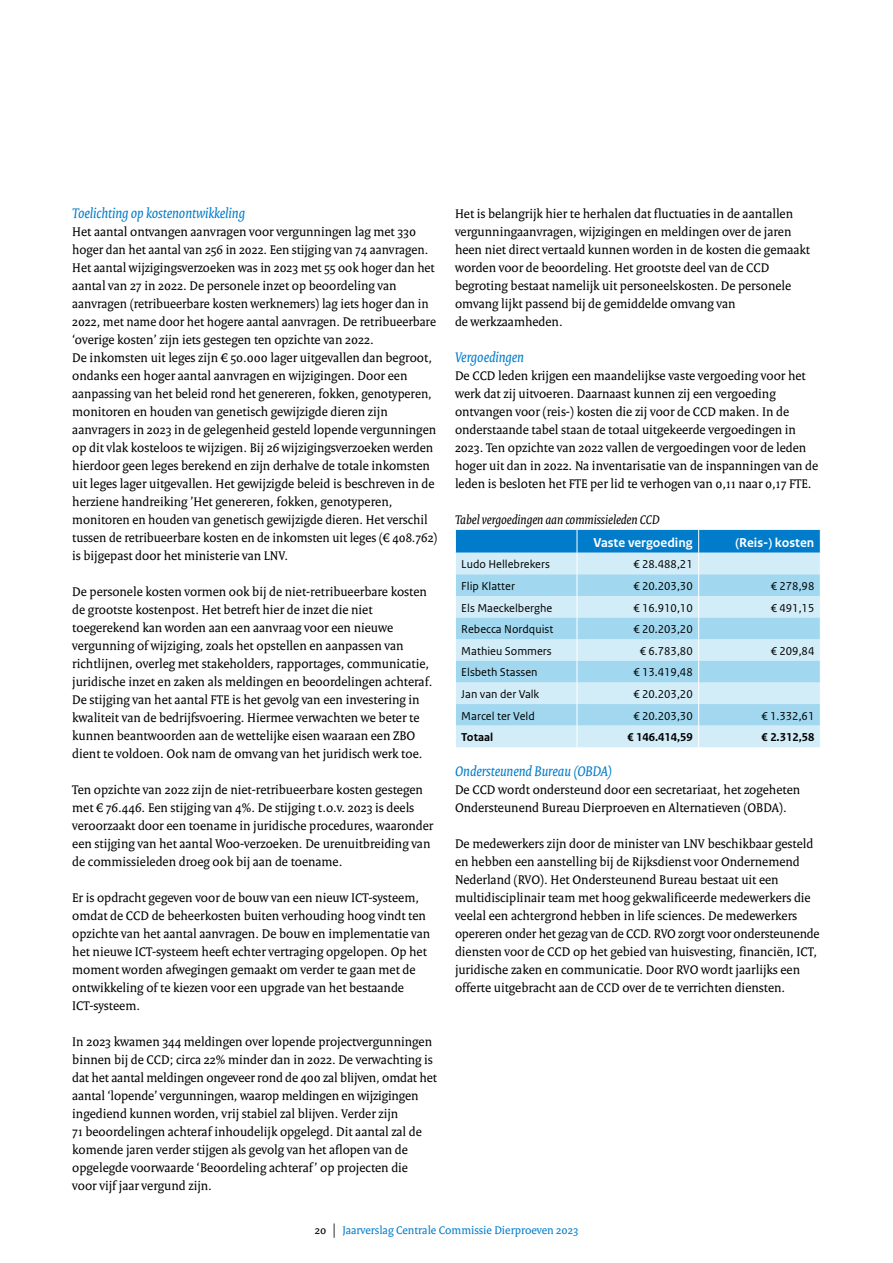
<style>
.page{position:relative;width:893px;height:1263px;background:#fff}
.page>*{position:absolute;margin:0;border:0;box-sizing:border-box;transform-origin:0 0}
.H3_04_RO_Paragraafkop_Serif{font:italic 15px "Rijksoverheid Serif";color:#007ccb}
.P_10_RO_Broodtekst_Serif{font:13.5px/18px "Rijksoverheid Serif";color:#000}
.P_10_RO_Broodtekst_Serif-2{font:italic 13.5px "Rijksoverheid Serif";color:#000}
.RO_Tabel_Kop{font:700 13.5px "Rijksoverheid Sans Text";color:#fff}
.RO_Tabel_Broodtekst{font:12px "Rijksoverheid Sans Text";color:#000}
.t1{font:12px "Rijksoverheid Serif";color:#007ccb}
.RO_Tabel_Broodtekst-2{font:700 12px "Rijksoverheid Sans Text";color:#000}
.s1{color:#000}
.s2{font-size:14.25px;color:#000}
</style>
<div class="page">
<svg style="left:455px;top:530px;width:366px;height:217px;background:#aad8ef"></svg>
<h3 class="H3_04_RO_Paragraafkop_Serif" style="left:72px;top:204px;width:174px">Toelichting op kostenontwikkeling</h3>
<p class="P_10_RO_Broodtekst_Serif" style="left:72px;top:222px;width:367px">Het aantal ontvangen aanvragen voor vergunningen lag met 330 hoger dan het aantal van 256 in 2022. Een stijging van 74 aanvragen.<br>Het aantal wijzigingsverzoeken was in 2023 met 55 ook hoger dan het aantal van 27 in 2022. De personele inzet op beoordeling van aanvragen (retribueerbare kosten werknemers) lag iets hoger dan in 2022, met name door het hogere aantal aanvragen. De retribueerbare ‘overige kosten’ zijn iets gestegen ten opzichte van 2022.<br>De inkomsten uit leges zijn € 50.000 lager uitgevallen dan begroot, ondanks een hoger aantal aanvragen en wijzigingen. Door een aanpassing van het beleid rond het genereren, fokken, genotyperen, monitoren en houden van genetisch gewijzigde dieren zijn aanvragers in 2023 in de gelegenheid gesteld lopende vergunningen op dit vlak kosteloos te wijzigen. Bij 26 wijzigingsverzoeken werden hierdoor geen leges berekend en zijn derhalve de totale inkomsten uit leges lager uitgevallen. Het gewijzigde beleid is beschreven in de herziene handreiking ’Het genereren, fokken, genotyperen, monitoren en houden van genetisch gewijzigde dieren. Het verschil tussen de retribueerbare kosten en de inkomsten uit leges (€ 408.762) is bijgepast door het ministerie van LNV.</p>
<p class="P_10_RO_Broodtekst_Serif" style="left:72px;top:582px;width:362px">De personele kosten vormen ook bij de niet-retribueerbare kosten de grootste kostenpost. Het betreft hier de inzet die niet toegerekend kan worden aan een aanvraag voor een nieuwe vergunning of wijziging, zoals het opstellen en aanpassen van richtlijnen, overleg met stakeholders, rapportages, communicatie, juridische inzet en zaken als meldingen en beoordelingen achteraf.<br>De stijging van het aantal FTE is het gevolg van een investering in kwaliteit van de bedrijfsvoering. Hiermee verwachten we beter te kunnen beantwoorden aan de wettelijke eisen waaraan een ZBO dient te voldoen. Ook nam de omvang van het juridisch werk toe.</p>
<p class="P_10_RO_Broodtekst_Serif" style="left:72px;top:780px;width:363px">Ten opzichte van 2022 zijn de niet-retribueerbare kosten gestegen met € 76.446. Een stijging van 4%. De stijging t.o.v. 2023 is deels veroorzaakt door een toename in juridische procedures, waaronder een stijging van het aantal Woo-verzoeken. De urenuitbreiding van de commissieleden droeg ook bij aan de toename.</p>
<p class="P_10_RO_Broodtekst_Serif" style="left:72px;top:888px;width:359px">Er is opdracht gegeven voor de bouw van een nieuw ICT-systeem, omdat de CCD de beheerkosten buiten verhouding hoog vindt ten opzichte van het aantal aanvragen. De bouw en implementatie van het nieuwe ICT-systeem heeft echter vertraging opgelopen. Op het moment worden afwegingen gemaakt om verder te gaan met de ontwikkeling of te kiezen voor een upgrade van het bestaande ICT-systeem.</p>
<p class="P_10_RO_Broodtekst_Serif" style="left:72px;top:1032px;width:366px">In 2023 kwamen 344 meldingen over lopende projectvergunningen binnen bij de CCD; circa 22% minder dan in 2022. De verwachting is dat het aantal meldingen ongeveer rond de 400 zal blijven, omdat het aantal ‘lopende’ vergunningen, waarop meldingen en wijzigingen ingediend kunnen worden, vrij stabiel zal blijven. Verder zijn<br>71 beoordelingen achteraf inhoudelijk opgelegd. Dit aantal zal de komende jaren verder stijgen als gevolg van het aflopen van de opgelegde voorwaarde ‘Beoordeling achteraf’ op projecten die<br>voor vijf jaar vergund zijn.</p>
<p class="P_10_RO_Broodtekst_Serif" style="left:455px;top:204px;width:357px">Het is belangrijk hier te herhalen dat fluctuaties in de aantallen vergunningaanvragen, wijzigingen en meldingen over de jaren heen niet direct vertaald kunnen worden in de kosten die gemaakt worden voor de beoordeling. Het grootste deel van de CCD begroting bestaat namelijk uit personeelskosten. De personele omvang lijkt passend bij de gemiddelde omvang van<br>de werkzaamheden.</p>
<h3 class="H3_04_RO_Paragraafkop_Serif" style="left:455px;top:348px;width:71px">Vergoedingen</h3>
<p class="P_10_RO_Broodtekst_Serif" style="left:455px;top:366px;width:365px">De CCD leden krijgen een maandelijkse vaste vergoeding voor het werk dat zij uitvoeren. Daarnaast kunnen zij een vergoeding ontvangen voor (reis-) kosten die zij voor de CCD maken. In de onderstaande tabel staan de totaal uitgekeerde vergoedingen in 2023. Ten opzichte van 2022 vallen de vergoedingen voor de leden hoger uit dan in 2022. Na inventarisatie van de inspanningen van de leden is besloten het FTE per lid te verhogen van 0,11 naar 0,17 FTE.</p>
<p class="P_10_RO_Broodtekst_Serif-2" style="left:455px;top:511px;width:206px">Tabel vergoedingen aan commissieleden CCD</p>
<p class="RO_Tabel_Kop" style="left:593px;top:535px;width:101px">Vaste vergoeding</p>
<p class="RO_Tabel_Kop" style="left:735px;top:535px;width:80px">(Reis-) kosten</p>
<p class="RO_Tabel_Broodtekst" style="left:461px;top:558px;width:90px">Ludo Hellebrekers</p>
<p class="RO_Tabel_Broodtekst" style="left:633px;top:558px;width:61px">€ 28.488,21</p>
<p class="RO_Tabel_Broodtekst" style="left:461px;top:579px;width:55px">Flip Klatter</p>
<p class="RO_Tabel_Broodtekst" style="left:633px;top:579px;width:61px">€ 20.203,30</p>
<p class="RO_Tabel_Broodtekst" style="left:771px;top:579px;width:45px">€ 278,98</p>
<p class="RO_Tabel_Broodtekst" style="left:461px;top:601px;width:92px">Els Maeckelberghe</p>
<p class="RO_Tabel_Broodtekst" style="left:633px;top:601px;width:61px">€ 16.910,10</p>
<p class="RO_Tabel_Broodtekst" style="left:771px;top:601px;width:45px">€ 491,15</p>
<p class="RO_Tabel_Broodtekst" style="left:461px;top:622px;width:94px">Rebecca Nordquist</p>
<p class="RO_Tabel_Broodtekst" style="left:633px;top:622px;width:61px">€ 20.203,20</p>
<p class="RO_Tabel_Broodtekst" style="left:461px;top:644px;width:92px">Mathieu Sommers</p>
<p class="RO_Tabel_Broodtekst" style="left:640px;top:644px;width:54px">€ 6.783,80</p>
<p class="RO_Tabel_Broodtekst" style="left:771px;top:644px;width:45px">€ 209,84</p>
<p class="RO_Tabel_Broodtekst" style="left:461px;top:666px;width:78px">Elsbeth Stassen</p>
<p class="RO_Tabel_Broodtekst" style="left:633px;top:666px;width:61px">€ 13.419,48</p>
<p class="RO_Tabel_Broodtekst" style="left:461px;top:687px;width:80px">Jan van der Valk</p>
<p class="RO_Tabel_Broodtekst" style="left:633px;top:687px;width:61px">€ 20.203,20</p>
<p class="RO_Tabel_Broodtekst" style="left:461px;top:709px;width:75px">Marcel ter Veld</p>
<p class="RO_Tabel_Broodtekst" style="left:633px;top:709px;width:61px">€ 20.203,30</p>
<p class="RO_Tabel_Broodtekst" style="left:761px;top:709px;width:54px">€ 1.332,61</p>
<p class="RO_Tabel_Broodtekst-2" style="left:461px;top:731px;width:33px">Totaal</p>
<p class="RO_Tabel_Broodtekst-2" style="left:627px;top:731px;width:67px">€ 146.414,59</p>
<p class="RO_Tabel_Broodtekst-2" style="left:762px;top:731px;width:54px">€ 2.312,58</p>
<h3 class="H3_04_RO_Paragraafkop_Serif" style="left:455px;top:762px;width:159px">Ondersteunend Bureau (OBDA)</h3>
<p class="P_10_RO_Broodtekst_Serif" style="left:455px;top:780px;width:347px">De CCD wordt ondersteund door een secretariaat, het zogeheten<br>Ondersteunend Bureau Dierproeven en Alternatieven (OBDA).</p>
<p class="P_10_RO_Broodtekst_Serif" style="left:455px;top:834px;width:366px">De medewerkers zijn door de minister van LNV beschikbaar gesteld en hebben een aanstelling bij de Rijksdienst voor Ondernemend Nederland (RVO). Het Ondersteunend Bureau bestaat uit een multidisciplinair team met hoog gekwalificeerde medewerkers die veelal een achtergrond hebben in life sciences. De medewerkers opereren onder het gezag van de CCD. RVO zorgt voor ondersteunende diensten voor de CCD op het gebied van huisvesting, financiën, ICT, juridische zaken en communicatie. Door RVO wordt jaarlijks een offerte uitgebracht aan de CCD over de te verrichten diensten.</p>
<p class="t1" style="left:315px;top:1223px;width:265px"><span class="s1">20</span> <span class="s2">|</span> Jaarverslag Centrale Commissie Dierproeven 2023</p>
</div>
